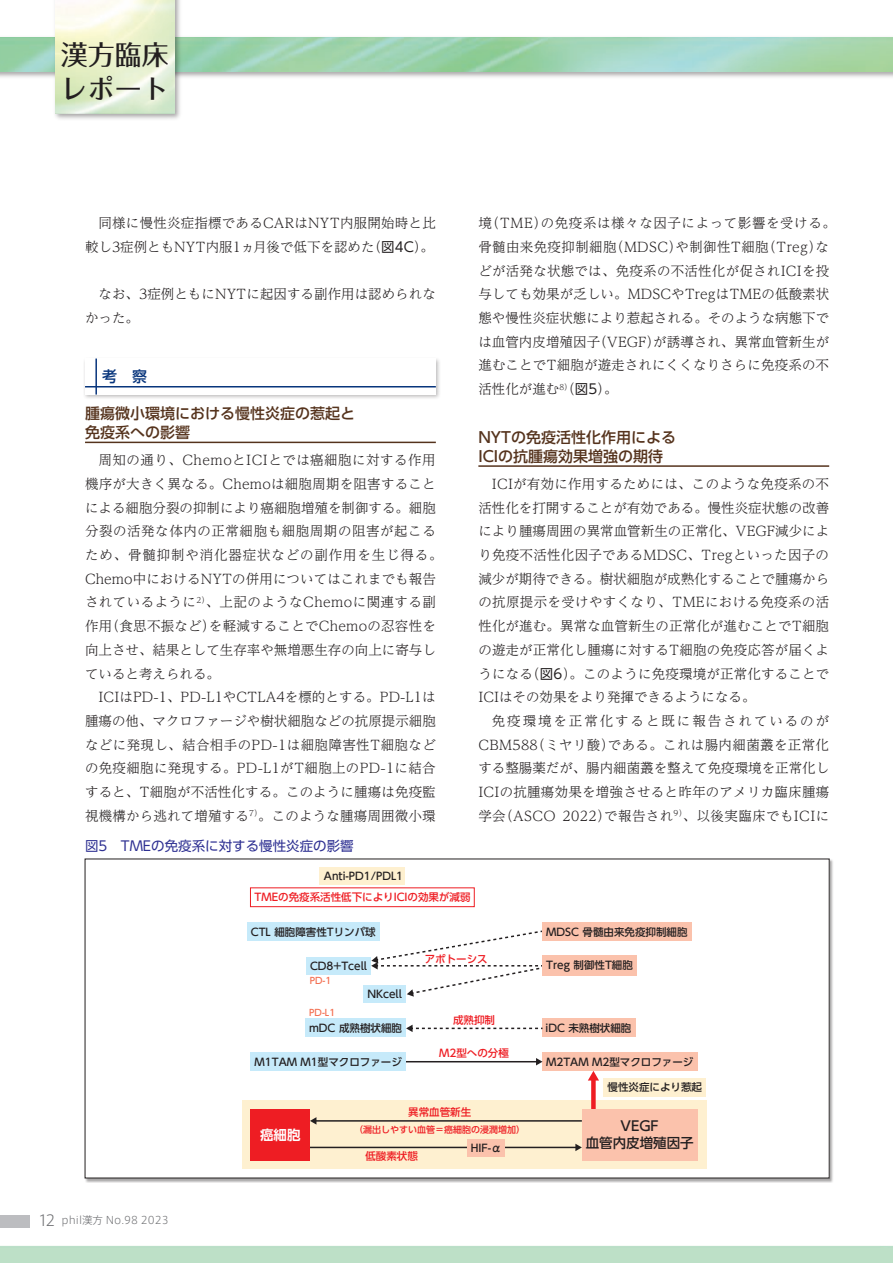
<style>
.page{position:relative;width:893px;height:1263px;background:#fff}
.page>*{position:absolute;margin:0;border:0;box-sizing:border-box;transform-origin:0 0}
.t1{font:500 27px/34.5px "Folk Pro";color:#231f20}
.t2{font:500 15px/19.2px "UD Shin Go Pr 6";color:#55331d}
.t3{font:500 15px "UD Shin Go Pr 6";color:#08357c}
.t4{font:300 13.5px/23.7px "UD Reimin Pr 6";letter-spacing:.015em;color:#231f20}
.t5{font:13.5px "UD Shin Go Pr 6";color:#2e3092}
.t6{font:500 13.5px/16.5px "UD Shin Go Pr 6";color:#231f20;text-align:center}
.t7{font:700 13.5px "UD Shin Go Pr 6 De";color:#fff}
.t8{font:500 10.5px "UD Shin Go Pr 6";color:#231f20}
.t9{font:500 10.5px "UD Shin Go Pr 6";color:#ee1d23}
.t10{font:300 10.5px "Axis Std";color:#6c6d70}
.t11{font:500 9px "UD Shin Go Pr 6";color:#ee1d23}
.t12{font:500 9px "UD Shin Go Pr 6";color:#f36f51}
.s1{font-family:"UD Shin Go Pr 6";font-weight:400}
.s2{font-size:15px}
</style>
<div class="page">
<img style="left:51px;top:0;width:132px;height:119px">
<img style="left:56px;top:0;width:119px;height:114px">
<div style="left:0;top:1215px;width:30px;height:13px;background:#bcbdc0"></div>
<hr style="left:85px;top:442px;width:351px;height:1px;background:#55331d">
<div style="left:83px;top:356px;width:358px;height:44px;background:#231f20;opacity:.3"></div>
<div style="left:85px;top:358px;width:351px;height:37px;background:#fff"></div>
<hr style="left:95px;top:358px;width:2px;height:37px;background:#08357c">
<hr style="left:85px;top:386px;width:351px;height:1px;background:#08357c">
<hr style="left:478px;top:465px;width:351px;height:2px;background:#55331d">
<div style="left:84px;top:858px;width:750px;height:325px;background:#231f20;opacity:.4"></div>
<div style="left:85px;top:859px;width:744px;height:319px;background:#fff"></div>
<div style="left:242px;top:1100px;width:464px;height:68px;background:#fef0d0"></div>
<div style="left:250px;top:1109px;width:60px;height:51px;background:#ee1d23"></div>
<div style="left:250px;top:887px;width:225px;height:20px;border:1px solid #ee1d23"></div>
<div style="left:320px;top:867px;width:85px;height:18px;background:#fef0d0"></div>
<div style="left:603px;top:1078px;width:103px;height:18px;background:#fef0d0"></div>
<div style="left:247px;top:922px;width:133px;height:19px;background:#c6eafa"></div>
<div style="left:306px;top:957px;width:65px;height:17px;background:#c6eafa"></div>
<div style="left:542px;top:1018px;width:93px;height:19px;background:#fbc2ac"></div>
<div style="left:542px;top:1052px;width:156px;height:18px;background:#fbc2ac"></div>
<div style="left:364px;top:985px;width:42px;height:17px;background:#c6eafa"></div>
<hr style="left:315px;top:1120px;width:267px;height:1px;background:#231f20">
<svg style="left:310px;top:1117px;width:6px;height:7px"></svg>
<hr style="left:310px;top:1147px;width:266px;height:1px;background:#231f20">
<svg style="left:575px;top:1144px;width:7px;height:7px"></svg>
<div style="left:467px;top:1139px;width:37px;height:17px;background:#fbc2ac"></div>
<hr style="left:402px;top:1061px;width:135px;height:1px;background:#231f20">
<svg style="left:536px;top:1058px;width:6px;height:7px"></svg>
<div style="left:591px;top:1079px;width:5px;height:34px;background:#ee1d23"></div>
<svg style="left:588px;top:1071px;width:11px;height:9px"></svg>
<svg style="left:406px;top:1025px;width:136px;height:7px"></svg>
<svg style="left:371px;top:930px;width:171px;height:67px"></svg>
<div style="left:250px;top:1052px;width:156px;height:18px;background:#c6eafa"></div>
<div style="left:306px;top:1018px;width:100px;height:19px;background:#c6eafa"></div>
<div style="left:542px;top:955px;width:95px;height:21px;background:#fbc2ac"></div>
<div style="left:542px;top:922px;width:149px;height:19px;background:#fbc2ac"></div>
<div style="left:582px;top:1109px;width:116px;height:51px;background:#fbc2ac"></div>
<h1 class="t1" style="left:61px;top:33px;width:109px">漢方臨床レポート</h1>
<p class="t4" style="left:85px;top:211px;width:352px;text-align:right">同様に慢性炎症指標であるCARはNYT内服開始時と比較し3症例ともNYT内服1ヵ月後で低下を認めた（<span class="s1">図4C</span>）。</p>
<p class="t4" style="left:85px;top:282px;width:352px;text-indent:14px">なお、3症例ともにNYTに起因する副作用は認められなかった。</p>
<p class="t3" style="left:102px;top:364px;width:46px">考　察</p>
<p class="t2" style="left:85px;top:403px;width:271px">腫瘍微小環境における慢性炎症の惹起と免疫系への影響</p>
<p class="t4" style="left:85px;top:448px;width:359px;text-indent:14px">周知の通り、ChemoとICIとでは癌細胞に対する作用機序が大きく異なる。Chemoは細胞周期を阻害することによる細胞分裂の抑制により癌細胞増殖を制御する。細胞分裂の活発な体内の正常細胞も細胞周期の阻害が起こるため、骨髄抑制や消化器症状などの副作用を生じ得る。<br>Chemo中におけるNYTの併用についてはこれまでも報告されているように<sup>2）</sup>、上記のようなChemoに関連する副作用（食思不振など）を軽減することでChemoの忍容性を向上させ、結果として生存率や無増悪生存の向上に寄与していると考えられる。</p>
<p class="t4" style="left:85px;top:685px;width:352px;text-align:justify;text-indent:14px">ICIはPD-1、PD-L1やCTLA4を標的とする。PD-L1は腫瘍の他、マクロファージや樹状細胞などの抗原提示細胞などに発現し、結合相手のPD-1は細胞障害性T細胞などの免疫細胞に発現する。PD-L1がT細胞上のPD-1に結合すると、T細胞が不活性化する。このように腫瘍は免疫監視機構から逃れて増殖する<sup>7）</sup>。このような腫瘍周囲微小環</p>
<p class="t5" style="left:85px;top:835px;width:270px">図5 TMEの免疫系に対する慢性炎症の影響</p>
<p class="t8" style="left:324px;top:868px;width:81px">Anti-PD1/PDL1</p>
<p class="t9" style="left:255px;top:889px;width:218px">TMEの免疫系活性低下によりICIの効果が減弱</p>
<p class="t4" style="left:478px;top:211px;width:359px">境（TME）の免疫系は様々な因子によって影響を受ける。骨髄由来免疫抑制細胞（MDSC）や制御性T細胞（Treg）などが活発な状態では、免疫系の不活性化が促されICIを投与しても効果が乏しい。MDSCやTregはTMEの低酸素状態や慢性炎症状態により惹起される。そのような病態下では血管内皮増殖因子（VEGF）が誘導され、異常血管新生が進むことでT細胞が遊走されにくくなりさらに免疫系の不活性化が進む<sup>8）</sup>（<span class="s1">図5</span>）。</p>
<p class="t2" style="left:478px;top:427px;width:199px">NYTの免疫活性化作用による<br>ICIの抗腫瘍効果増強の期待</p>
<p class="t4" style="left:478px;top:471px;width:352px;text-align:justify;text-indent:14px">ICIが有効に作用するためには、このような免疫系の不活性化を打開することが有効である。慢性炎症状態の改善により腫瘍周囲の異常血管新生の正常化、VEGF減少により免疫不活性化因子であるMDSC、Tregといった因子の減少が期待できる。樹状細胞が成熟化することで腫瘍からの抗原提示を受けやすくなり、TMEにおける免疫系の活性化が進む。異常な血管新生の正常化が進むことでT細胞の遊走が正常化し腫瘍に対するT細胞の免疫応答が届くようになる（<span class="s1">図6</span>）。このように免疫環境が正常化することでICIはその効果をより発揮できるようになる。</p>
<p class="t4" style="left:478px;top:708px;width:352px;text-align:justify;text-indent:14px">免疫環境を正常化すると既に報告されているのがCBM588（ミヤリ酸）である。これは腸内細菌叢を正常化する整腸薬だが、腸内細菌叢を整えて免疫環境を正常化しICIの抗腫瘍効果を増強させると昨年のアメリカ臨床腫瘍学会（ASCO 2022）で報告され<sup>9）</sup>、以後実臨床でもICIに</p>
<p class="t10" style="left:38px;top:1213px;width:132px"><span class="s2">12</span> phil漢方 No.98 2023</p>
<p class="t8" style="left:251px;top:923px;width:126px">CTL 細胞障害性Tリンパ球</p>
<p class="t8" style="left:310px;top:957px;width:59px">CD8+Tcell</p>
<p class="t12" style="left:310px;top:973px;width:23px">PD-1</p>
<p class="t12" style="left:309px;top:1005px;width:28px">PD-L1</p>
<p class="t8" style="left:367px;top:985px;width:36px">NKcell</p>
<p class="t8" style="left:309px;top:1019px;width:94px">mDC 成熟樹状細胞</p>
<p class="t8" style="left:255px;top:1053px;width:149px">M1TAM M1型マクロファージ</p>
<p class="t9" style="left:425px;top:951px;width:64px">アポトーシス</p>
<p class="t9" style="left:453px;top:1011px;width:43px">成熟抑制</p>
<p class="t9" style="left:439px;top:1044px;width:71px">M2型への分極</p>
<p class="t7" style="left:260px;top:1124px;width:42px">癌細胞</p>
<p class="t9" style="left:408px;top:1103px;width:64px">異常血管新生</p>
<p class="t11" style="left:354px;top:1122px;width:172px">（漏出しやすい血管＝癌細胞の浸潤増加）</p>
<p class="t8" style="left:471px;top:1139px;width:33px">HIF-α</p>
<p class="t9" style="left:365px;top:1148px;width:54px">低酸素状態</p>
<p class="t8" style="left:546px;top:923px;width:143px">MDSC 骨髄由来免疫抑制細胞</p>
<p class="t8" style="left:546px;top:956px;width:88px">Treg 制御性T細胞</p>
<p class="t8" style="left:546px;top:1019px;width:87px">iDC 未熟樹状細胞</p>
<p class="t8" style="left:546px;top:1053px;width:149px">M2TAM M2型マクロファージ</p>
<p class="t8" style="left:607px;top:1079px;width:96px">慢性炎症により惹起</p>
<p class="t6" style="left:586px;top:1117px;width:109px">VEGF<br>血管内皮増殖因子</p>
</div>
